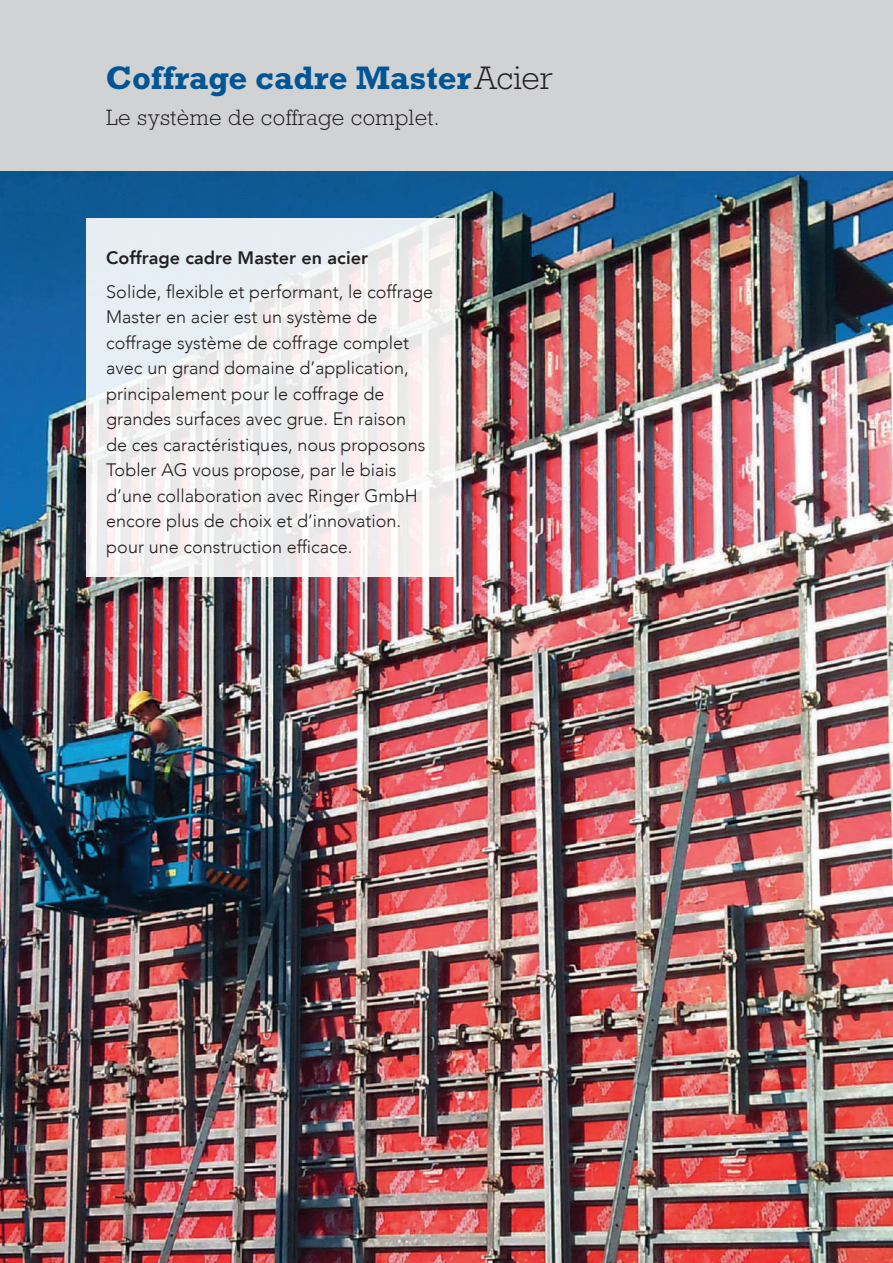
<style>
.page{position:relative;width:893px;height:1263px;background:#fff}
.page>*{position:absolute;margin:0;border:0;box-sizing:border-box;transform-origin:0 0}
.t1{font:700 33px "Rockwell Std";color:#005595}
.t2{font:300 22.5px "Rockwell Std";letter-spacing:.02em;color:#231f20}
.t3{font:300 18px/25.5px "Avenir";color:#231f20}
.t4{font:800 18px "Avenir";color:#231f20}
.s1{font-weight:300;color:#231f20}
</style>
<div class="page">
<img style="left:0;top:171px;width:893px;height:1092px">
<div style="left:0;top:0;width:893px;height:170px;background:#d1d2d4"></div>
<svg style="left:86px;top:218px;width:369px;height:358px;fill:#eceef2"></svg>
<h1 class="t1" style="left:106px;top:59px;width:448px">Coffrage cadre Master<span class="s1">Acier</span></h1>
<p class="t2" style="left:106px;top:105px;width:335px">Le système de coffrage complet.</p>
<p class="t4" style="left:106px;top:243px;width:263px">Coffrage cadre Master en acier</p>
<p class="t3" style="left:106px;top:279px;width:328px">Solide, flexible et performant, le coffrage Master en acier est un système de coffrage système de coffrage complet avec un grand domaine d’application, principalement pour le coffrage de grandes surfaces avec grue. En raison<br>de ces caractéristiques, nous proposons Tobler AG vous propose, par le biais d’une collaboration avec Ringer GmbH encore plus de choix et d’innovation. pour une construction efficace.</p>
</div>
